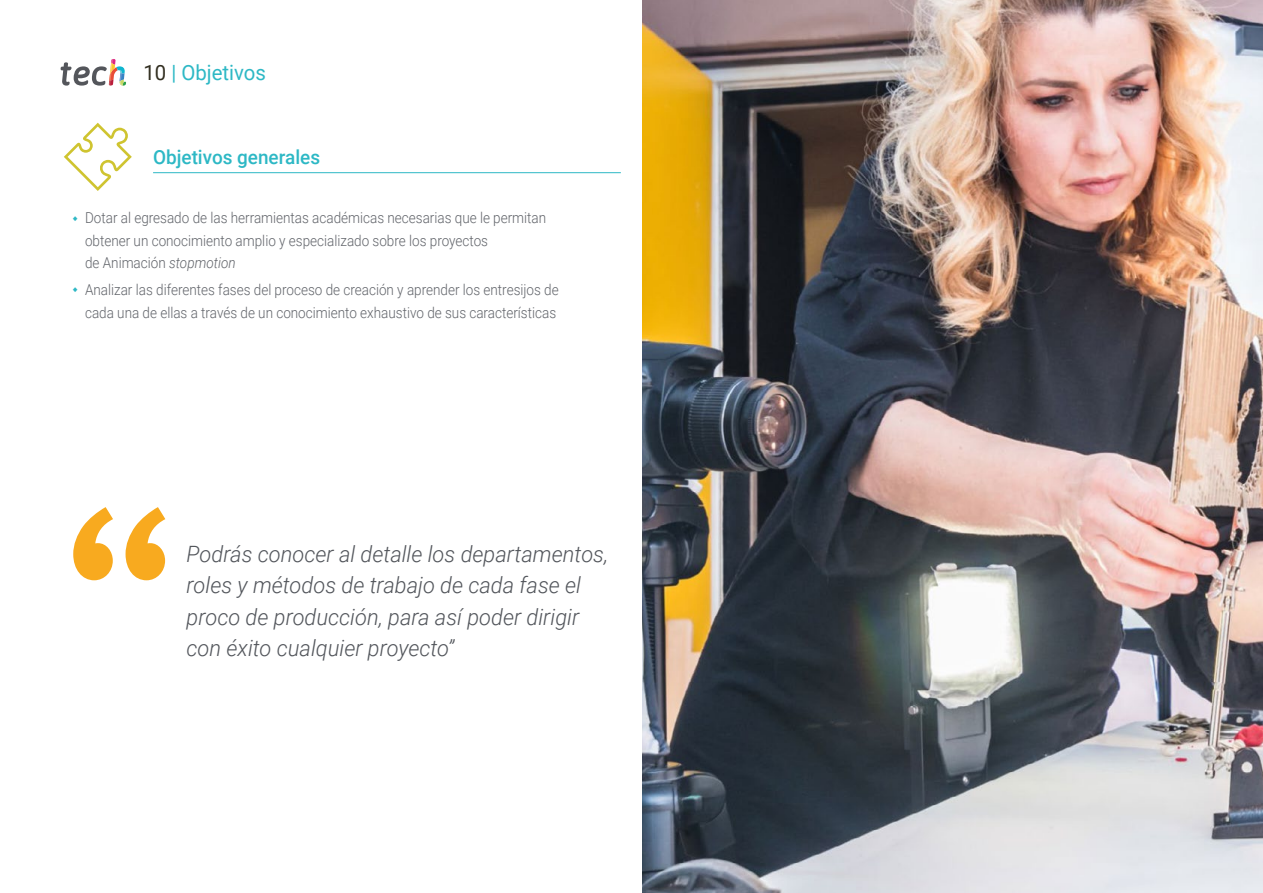
<style>
.page{position:relative;width:1263px;height:893px;background:#fff}
.page>*{position:absolute;margin:0;border:0;box-sizing:border-box;transform-origin:0 0}
.t1{font:italic 300 22.5px/31.5px "Roboto";color:#52555b}
.t2{font:21px "Roboto";color:#2db8c5}
.t3{font:500 19.5px "Roboto";color:#2db8c5}
.t4{font:300 15px/22.5px "Roboto";color:#61646a;scale:.9 1}
.s1{color:#312e20}
.s2{font-style:italic}
</style>
<div class="page">
<hr style="left:153px;top:172px;width:468px;height:1px;background:#2db8c5">
<svg style="left:64px;top:123px;width:68px;height:68px"></svg>
<img style="left:642px;top:0;width:621px;height:893px">
<svg style="left:73px;top:507px;width:92px;height:73px"></svg>
<svg style="left:61px;top:59px;width:65px;height:27px"></svg>
<h2 class="t2" style="left:144px;top:57px;width:124px"><span class="s1">10</span> | Objetivos</h2>
<h3 class="t3" style="left:153px;top:144px;width:169px">Objetivos generales</h3>
<p class="t4" style="left:85px;top:206px;width:514px">Dotar al egresado de las herramientas académicas necesarias que le permitan obtener un conocimiento amplio y especializado sobre los proyectos<br>de Animación <span class="s2">stopmotion</span></p>
<p class="t4" style="left:85px;top:278px;width:528px">Analizar las diferentes fases del proceso de creación y aprender los entresijos de cada una de ellas a través de un conocimiento exhaustivo de sus características</p>
<h1 class="t1" style="left:187px;top:537px;width:423px">Podrás conocer al detalle los departamentos, roles y métodos de trabajo de cada fase el proco de producción, para así poder dirigir con éxito cualquier proyecto”</h1>
</div>
